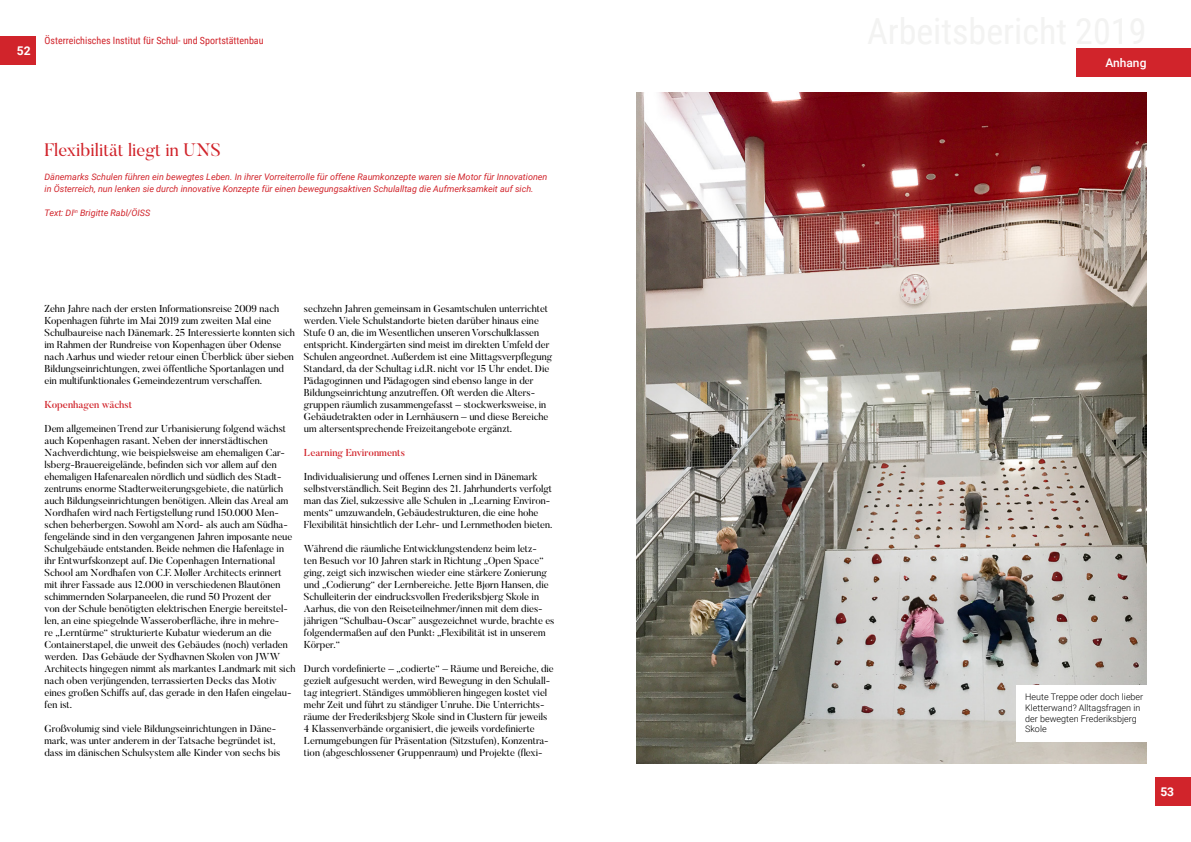
<style>
.page{position:relative;width:1191px;height:842px;background:#fff}
.page>*{position:absolute;margin:0;border:0;box-sizing:border-box;transform-origin:0 0}
.t1{font:18px "Butler";color:#d1242b}
.t2{font:500 12px "Roboto";color:#fff}
.t3{font:700 12px "Roboto";color:#fff}
.t4{font:10px/12px "Butler";color:#000}
.t5{font:10px "Roboto Condensed";color:#d1242b}
.t6{font:500 10px "Butler";color:#d1242b}
.t7{font:italic 9px/12px "Roboto";color:#d1242b}
.t8{font:300 9px/10.8px "Roboto";color:#000}
</style>
<div class="page">
<div style="left:0;top:36px;width:36px;height:28px;background:#d1242b"></div>
<div style="left:1155px;top:778px;width:36px;height:28px;background:#d1242b"></div>
<div style="left:1076px;top:48px;width:115px;height:28px;background:#d1242b"></div>
<img style="left:636px;top:93px;width:510px;height:670px">
<div style="left:1016px;top:685px;width:139px;height:56px;background:#fff"></div>
<p class="t3" style="left:17px;top:42px;width:15px">52</p>
<p class="t5" style="left:45px;top:33px;width:221px">Österreichisches Institut für Schul- und Sportstättenbau</p>
<h1 class="t1" style="left:45px;top:138px;width:178px">Flexibilität liegt in UNS</h1>
<p class="t7" style="left:45px;top:170px;width:504px">Dänemarks Schulen führen ein bewegtes Leben. In ihrer Vorreiterrolle für offene Raumkonzepte waren sie Motor für Innovationen in Österreich, nun lenken sie durch innovative Konzepte für einen bewegungsaktiven Schulalltag die Aufmerksamkeit auf sich.</p>
<p class="t7" style="left:45px;top:206px;width:107px">Text: DI<sup>in</sup> Brigitte Rabl/ÖISS</p>
<p class="t4" style="left:45px;top:302px;width:252px">Zehn Jahre nach der ersten Informationsreise 2009 nach Kopenhagen führte im Mai 2019 zum zweiten Mal eine Schulbaureise nach Dänemark. 25 Interessierte konnten sich im Rahmen der Rundreise von Kopenhagen über Odense nach Aarhus und wieder retour einen Überblick über sieben Bildungseinrichtungen, zwei öffentliche Sportanlagen und ein multifunktionales Gemeindezentrum verschaffen.</p>
<p class="t6" style="left:45px;top:398px;width:89px">Kopenhagen wächst</p>
<p class="t4" style="left:45px;top:422px;width:252px">Dem allgemeinen Trend zur Urbanisierung folgend wächst auch Kopenhagen rasant. Neben der innerstädtischen Nachverdichtung, wie beispielsweise am ehemaligen Car&shy;lsberg-Brauereigelände, befinden sich vor allem auf den ehemaligen Hafenarealen nördlich und südlich des Stadt&shy;zentrums enorme Stadterweiterungsgebiete, die natürlich auch Bildungseinrichtungen benötigen. Allein das Areal am Nordhafen wird nach Fertigstellung rund 150.000 Men&shy;schen beherbergen. Sowohl am Nord- als auch am Südha&shy;fengelände sind in den vergangenen Jahren imposante neue Schulgebäude entstanden. Beide nehmen die Hafenlage in ihr Entwurfskonzept auf. Die Copenhagen International School am Nordhafen von C.F. Møller Architects erinnert mit ihrer Fassade aus 12.000 in verschiedenen Blautönen schimmernden Solarpaneelen, die rund 50 Prozent der<br>von der Schule benötigten elektrischen Energie bereitstel&shy;len, an eine spiegelnde Wasseroberfläche, ihre in mehre-<br>re „Lerntürme“ strukturierte Kubatur wiederum an die Containerstapel, die unweit des Gebäudes (noch) verladen werden. Das Gebäude der Sydhavnen Skolen von JWW Architects hingegen nimmt als markantes Landmark mit sich nach oben verjüngenden, terrassierten Decks das Motiv eines großen Schiffs auf, das gerade in den Hafen eingelau&shy;fen ist.</p>
<p class="t4" style="left:45px;top:722px;width:237px">Großvolumig sind viele Bildungseinrichtungen in Däne&shy;mark, was unter anderem in der Tatsache begründet ist, dass im dänischen Schulsystem alle Kinder von sechs bis</p>
<p class="t4" style="left:304px;top:302px;width:250px">sechzehn Jahren gemeinsam in Gesamtschulen unterrichtet werden. Viele Schulstandorte bieten darüber hinaus eine Stufe 0 an, die im Wesentlichen unseren Vorschulklassen entspricht. Kindergärten sind meist im direkten Umfeld der Schulen angeordnet. Außerdem ist eine Mittagsverpflegung Standard, da der Schultag i.d.R. nicht vor 15 Uhr endet. Die Pädagoginnen und Pädagogen sind ebenso lange in der Bildungseinrichtung anzutreffen. Oft werden die Alters&shy;gruppen räumlich zusammengefasst – stockwerksweise, in Gebäudetrakten oder in Lernhäusern – und diese Bereiche um altersentsprechende Freizeitangebote ergänzt.</p>
<p class="t6" style="left:304px;top:446px;width:102px">Learning Environments</p>
<p class="t4" style="left:304px;top:470px;width:250px">Individualisierung und offenes Lernen sind in Dänemark selbstverständlich. Seit Beginn des 21. Jahrhunderts verfolgt man das Ziel, sukzessive alle Schulen in „Learning Environ&shy;ments“ umzuwandeln, Gebäudestrukturen, die eine hohe Flexibilität hinsichtlich der Lehr- und Lernmethoden bieten.</p>
<p class="t4" style="left:304px;top:542px;width:252px">Während die räumliche Entwicklungstendenz beim letz-<br>ten Besuch vor 10 Jahren stark in Richtung „Open Space“ ging, zeigt sich inzwischen wieder eine stärkere Zonierung und „Codierung“ der Lernbereiche. Jette Bjørn Hansen, die Schulleiterin der eindrucksvollen Frederiksbjerg Skole in Aarhus, die von den Reiseteilnehmer/innen mit dem dies&shy;jährigen “Schulbau-Oscar” ausgezeichnet wurde, brachte es folgendermaßen auf den Punkt: „Flexibilität ist in unserem Körper.“</p>
<p class="t4" style="left:304px;top:662px;width:251px">Durch vordefinierte – „codierte“ – Räume und Bereiche, die gezielt aufgesucht werden, wird Bewegung in den Schulall&shy;tag integriert. Ständiges ummöblieren hingegen kostet viel mehr Zeit und führt zu ständiger Unruhe. Die Unterrichts&shy;räume der Frederiksbjerg Skole sind in Clustern für jeweils 4 Klassenverbände organisiert, die jeweils vordefinierte Lernumgebungen für Präsentation (Sitzstufen), Konzentra&shy;tion (abgeschlossener Gruppenraum) und Projekte (flexi-</p>
<p class="t2" style="left:1105px;top:54px;width:43px">Anhang</p>
<p class="t8" style="left:1025px;top:691px;width:120px">Heute Treppe oder doch lieber<br>Kletterwand? Alltagsfragen in der bewegten Frederiksbjerg<br>Skole</p>
<p class="t3" style="left:1160px;top:784px;width:15px">53</p>
</div>
